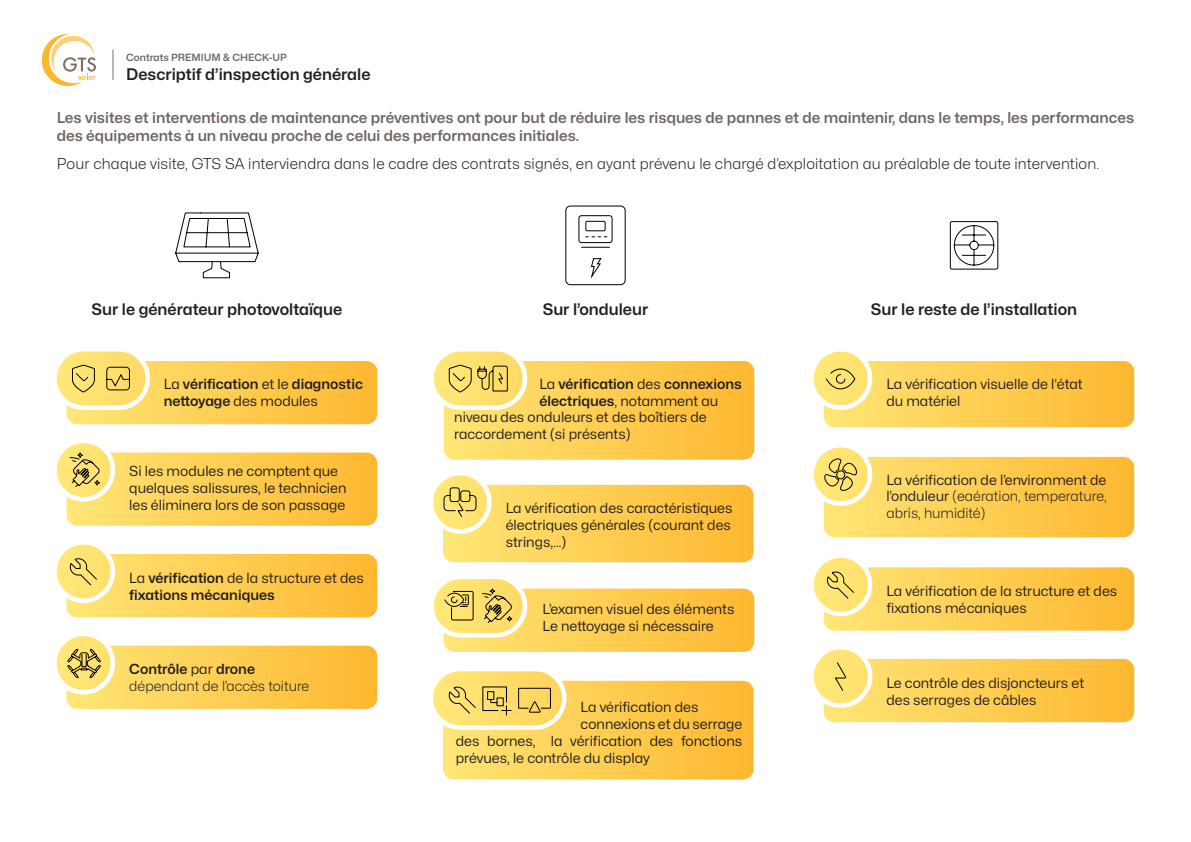
<style>
.page{position:relative;width:1191px;height:842px;background:#fff}
.page>*{position:absolute;margin:0;border:0;box-sizing:border-box;transform-origin:0 0}
.t1{font:700 16px "Mona Sans Semi";color:#231f20}
.t2{font:700 15px/18px "Mona Sans Semi";color:#706660}
.t3{font:15px "Mona Sans Light";letter-spacing:.01em;color:#231f20}
.t4{font:14px/16.8px "Mona Sans Regular";color:#231f20}
.t5{font:700 14px/16.8px "Mona Sans Semi";color:#231f20}
.t6{font:14px/16.8px "Mona Sans Light";color:#231f20}
.t7{font:700 10px "Mona Sans Semi";color:#706660}
.s1{font-family:"Mona Sans Regular";font-weight:400}
.s2{font-family:"Mona Sans Semi";font-weight:700}
.s3{font-family:"Mona Sans Regular"}
</style>
<div class="page">
<svg style="left:814px;top:351px;width:320px;height:76px;background:#fdd56d"></svg>
<svg style="left:814px;top:447px;width:320px;height:90px;background:#fcd369"></svg>
<svg style="left:814px;top:558px;width:320px;height:73px;background:#fdd56e"></svg>
<svg style="left:175px;top:212px;width:84px;height:66px"></svg>
<svg style="left:565px;top:206px;width:60px;height:79px"></svg>
<svg style="left:949px;top:221px;width:49px;height:49px"></svg>
<svg style="left:57px;top:443px;width:320px;height:83px;background:#fcd36b"></svg>
<svg style="left:57px;top:545px;width:320px;height:72px;background:#fdd56d"></svg>
<svg style="left:433px;top:475px;width:320px;height:87px;background:#fcd46a"></svg>
<svg style="left:434px;top:579px;width:320px;height:73px;background:#fad36c"></svg>
<svg style="left:433px;top:671px;width:320px;height:108px;background:#fbd267"></svg>
<svg style="left:42px;top:34px;width:54px;height:52px"></svg>
<hr style="left:112px;top:50px;width:1px;height:30px;background:#7d7066">
<svg style="left:57px;top:351px;width:320px;height:73px;background:#fbd46d"></svg>
<svg style="left:57px;top:636px;width:320px;height:73px;background:#fbd36d"></svg>
<svg style="left:434px;top:351px;width:320px;height:109px;background:#fcd369"></svg>
<svg style="left:814px;top:649px;width:320px;height:73px"></svg>
<p class="t7" style="left:126px;top:51px;width:162px">Contrats PREMIUM &amp; CHECK-UP</p>
<p class="t1" style="left:126px;top:64px;width:246px">Descriptif d’inspection générale</p>
<p class="t2" style="left:57px;top:108px;width:1079px">Les visites et interventions de maintenance préventives ont pour but de réduire les risques de pannes et de maintenir, dans le temps, les performances des équipements à un niveau proche de celui des performances initiales.</p>
<p class="t3" style="left:57px;top:154px;width:1044px">Pour chaque visite, GTS SA interviendra dans le cadre des contrats signés, en ayant prévenu le chargé d’exploitation au préalable de toute intervention.</p>
<p class="t1" style="left:92px;top:299px;width:252px">Sur le générateur photovoltaïque</p>
<p class="t1" style="left:543px;top:299px;width:107px">Sur l’onduleur</p>
<p class="t1" style="left:871px;top:299px;width:208px">Sur le reste de l’installation</p>
<p class="t5" style="left:164px;top:375px;width:201px"><span class="s1">La</span> vérification <span class="s1">et le</span> diagnostic</p>
<p class="t4" style="left:164px;top:392px;width:155px"><span class="s2">nettoyage</span> des modules</p>
<p class="t4" style="left:129px;top:462px;width:219px">Si les modules ne comptent que quelques salissures, le technicien les éliminera lors de son passage</p>
<p class="t5" style="left:129px;top:569px;width:236px"><span class="s1">La</span> vérification <span class="s1">de la structure et des </span>fixations mécaniques</p>
<p class="t5" style="left:129px;top:661px;width:127px">Contrôle <span class="s1">par</span> drone</p>
<p class="t6" style="left:129px;top:677px;width:182px">dépendant de l’accès toiture</p>
<p class="t5" style="left:539px;top:375px;width:204px"><span class="s1">La</span> vérification <span class="s1">des</span> connexions</p>
<p class="t4" style="left:454px;top:392px;width:265px;text-indent:85px"><span class="s2">électriques</span>, notamment au niveau des onduleurs et des boîtiers de raccordement (si présents)</p>
<p class="t4" style="left:506px;top:499px;width:228px;text-align:justify">La vérification des caractéristiques électriques générales (courant des strings,…)</p>
<p class="t4" style="left:542px;top:601px;width:193px">L’examen visuel des éléments</p>
<p class="t4" style="left:542px;top:617px;width:173px">Le nettoyage si nécessaire</p>
<p class="t4" style="left:580px;top:698px;width:119px">La vérification des</p>
<p class="t4" style="left:456px;top:715px;width:288px;text-align:justify;text-indent:125px">connexions et du serrage des bornes, la vérification des fonctions prévues, le contrôle du display</p>
<p class="t4" style="left:886px;top:375px;width:198px">La vérification visuelle de l‘état</p>
<p class="t4" style="left:886px;top:392px;width:76px">du matériel</p>
<p class="t4" style="left:886px;top:471px;width:221px">La vérification de l’environment de</p>
<p class="t6" style="left:886px;top:488px;width:222px"><span class="s3">l’onduleur</span> (eaération, temperature, abris, humidité)</p>
<p class="t4" style="left:886px;top:582px;width:232px">La vérification de la structure et des fixations mécaniques</p>
<p class="t4" style="left:886px;top:674px;width:199px">Le contrôle des disjoncteurs et</p>
<p class="t4" style="left:886px;top:691px;width:151px">des serrages de câbles</p>
</div>
